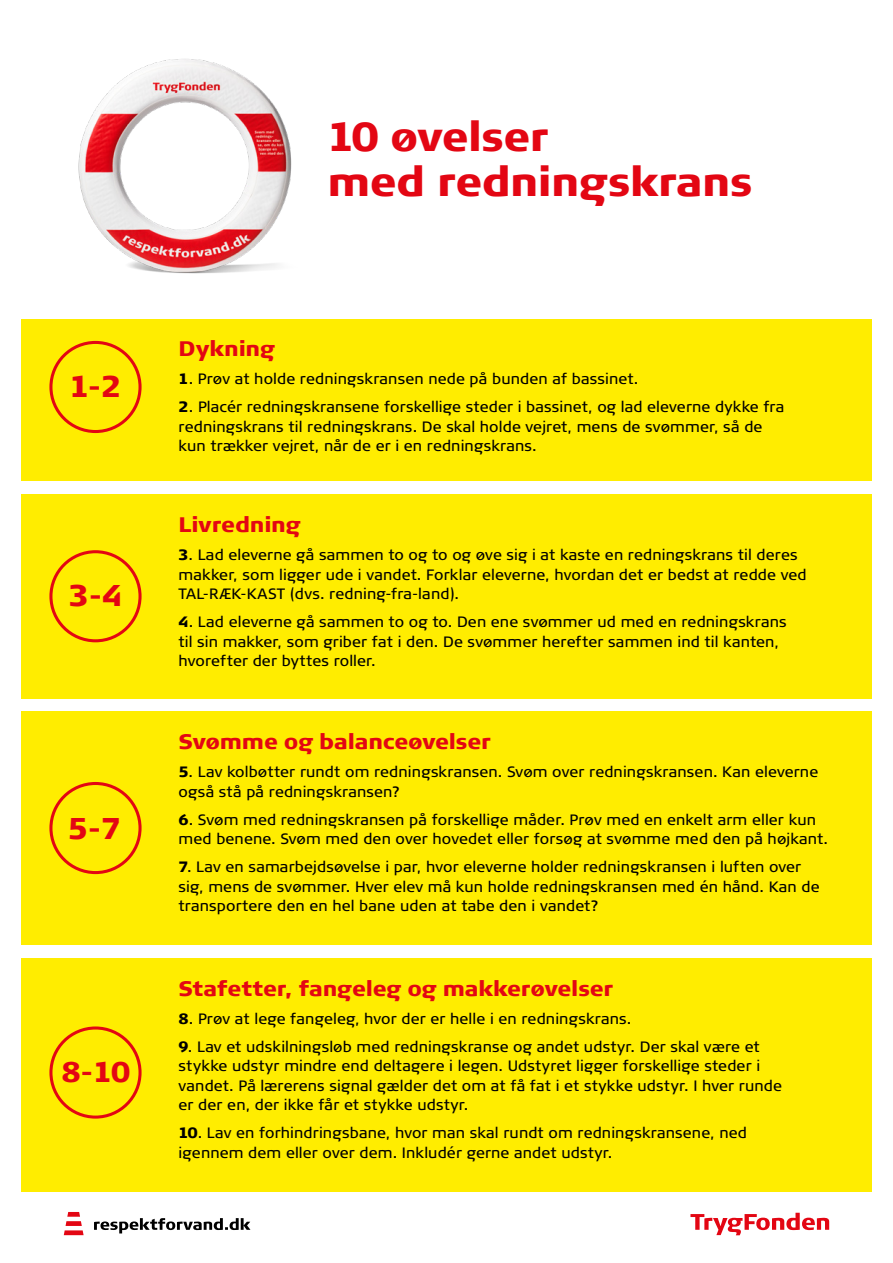
<style>
.page{position:relative;width:893px;height:1263px;background:#fff}
.page>*{position:absolute;margin:0;border:0;box-sizing:border-box;transform-origin:0 0}
.t1{font:900 40.5px/45px "TRYG Column";letter-spacing:-.01em;color:#e30613}
.t2{font:900 30px "TRYG Column";color:#e30613}
.t3{font:900 28.5px "TRYG Column";color:#e30613}
.t4{font:900 21px "TRYG Column";letter-spacing:-.01em;color:#e30613}
.t5{font:15px/19.5px "TRYG Column";letter-spacing:.01em;color:#000}
.s1{font-weight:900}
</style>
<div class="page">
<svg style="left:690px;top:1213px;width:139px;height:22px"></svg>
<svg style="left:94px;top:1218px;width:156px;height:15px"></svg>
<svg style="left:64px;top:1212px;width:20px;height:23px"></svg>
<div style="left:21px;top:319px;width:851px;height:161px;background:#ffed00"></div>
<div style="left:49px;top:341px;width:93px;height:92px;border:3px solid #e30613;border-radius:50%"></div>
<div style="left:21px;top:494px;width:851px;height:204px;background:#ffed00"></div>
<div style="left:49px;top:550px;width:93px;height:92px;border:3px solid #e30613;border-radius:50%"></div>
<div style="left:21px;top:711px;width:851px;height:234px;background:#ffed00"></div>
<div style="left:49px;top:782px;width:93px;height:92px;border:3px solid #e30613;border-radius:50%"></div>
<div style="left:21px;top:958px;width:851px;height:233px;background:#ffed00"></div>
<div style="left:49px;top:1026px;width:93px;height:92px;border:3px solid #e30613;border-radius:50%"></div>
<img style="left:78px;top:59px;width:214px;height:215px">
<h1 class="t1" style="left:327px;top:114px;width:427px">10 øvelser<br>med redningskrans</h1>
<h2 class="t2" style="left:70px;top:367px;width:53px">1-2</h2>
<h2 class="t2" style="left:69px;top:577px;width:55px">3-4</h2>
<h2 class="t2" style="left:68px;top:809px;width:55px">5-7</h2>
<h3 class="t3" style="left:61px;top:1054px;width:70px">8-10</h3>
<h3 class="t4" style="left:179px;top:335px;width:98px">Dykning</h3>
<p class="t5" style="left:179px;top:369px;width:461px"><span class="s1">1</span>. Prøv at holde redningskransen nede på bunden af bassinet.</p>
<p class="t5" style="left:179px;top:397px;width:607px"><span class="s1">2</span>. Placér redningskransene forskellige steder i bassinet, og lad eleverne dykke fra redningskrans til redningskrans. De skal holde vejret, mens de svømmer, så de kun trækker vejret, når de er i en redningskrans.</p>
<h3 class="t4" style="left:179px;top:511px;width:124px">Livredning</h3>
<p class="t5" style="left:179px;top:545px;width:630px"><span class="s1">3</span>. Lad eleverne gå sammen to og to og øve sig i at kaste en redningskrans til deres makker, som ligger ude i vandet. Forklar eleverne, hvordan det er bedst at redde ved<br>TAL-RÆK-KAST (dvs. redning-fra-land).</p>
<p class="t5" style="left:179px;top:612px;width:610px"><span class="s1">4</span>. Lad eleverne gå sammen to og to. Den ene svømmer ud med en redningskrans til sin makker, som griber fat i den. De svømmer herefter sammen ind til kanten, hvorefter der byttes roller.</p>
<h3 class="t4" style="left:179px;top:728px;width:314px">Svømme og balanceøvelser</h3>
<p class="t5" style="left:179px;top:762px;width:641px"><span class="s1">5</span>. Lav kolbøtter rundt om redningskransen. Svøm over redningskransen. Kan eleverne også stå på redningskransen?</p>
<p class="t5" style="left:179px;top:810px;width:651px"><span class="s1">6</span>. Svøm med redningskransen på forskellige måder. Prøv med en enkelt arm eller kun med benene. Svøm med den over hovedet eller forsøg at svømme med den på højkant.</p>
<p class="t5" style="left:179px;top:857px;width:642px"><span class="s1">7</span>. Lav en samarbejdsøvelse i par, hvor eleverne holder redningskransen i luften over sig, mens de svømmer. Hver elev må kun holde redningskransen med én hånd. Kan de transportere den en hel bane uden at tabe den i vandet?</p>
<h3 class="t4" style="left:179px;top:975px;width:436px">Stafetter, fangeleg og makkerøvelser</h3>
<p class="t5" style="left:179px;top:1009px;width:454px"><span class="s1">8</span>. Prøv at lege fangeleg, hvor der er helle i en redningskrans.</p>
<p class="t5" style="left:179px;top:1037px;width:605px"><span class="s1">9</span>. Lav et udskilningsløb med redningskranse og andet udstyr. Der skal være et stykke udstyr mindre end deltagere i legen. Udstyret ligger forskellige steder i vandet. På lærerens signal gælder det om at få fat i et stykke udstyr. I hver runde er der en, der ikke får et stykke udstyr.</p>
<p class="t5" style="left:179px;top:1123px;width:570px"><span class="s1">10</span>. Lav en forhindringsbane, hvor man skal rundt om redningskransene, ned igennem dem eller over dem. Inkludér gerne andet udstyr.</p>
</div>
